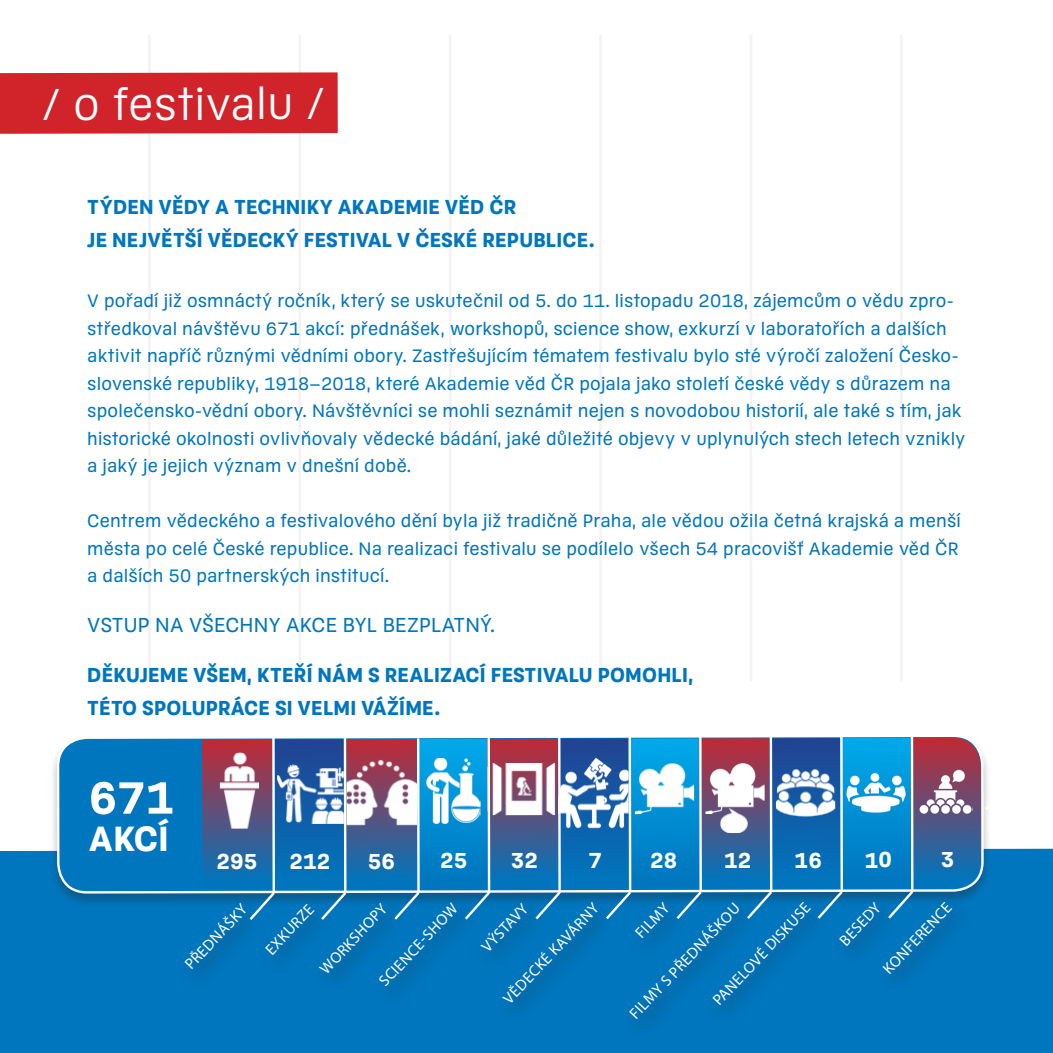
<style>
.page{position:relative;width:1053px;height:1053px;background:#fff}
.page>*{position:absolute;margin:0;border:0;box-sizing:border-box;transform-origin:0 0}
.t1{font:700 50px "Gedau Gothic";color:#fff}
.t2{font:49.5px "Gedau Gothic";letter-spacing:.005em;color:#fff}
.t3{font:700 39px "Gedau Gothic";color:#fff}
.t4{font:700 24px "Gedau Gothic";letter-spacing:.005em;color:#fff}
.t5{font:700 22.5px/32.5px "Gedau Gothic";letter-spacing:.01em;color:#0076be}
.t6{font:22.5px "Gedau Gothic";letter-spacing:.01em;color:#0076be}
.t7{font:20px/27.5px "Gedau Gothic";letter-spacing:.01em;color:#0076be}
.t8{font:15.5px "Myriad Pro";color:#fff}
</style>
<div class="page">
<div style="left:0;top:850px;width:1052px;height:202px;background:#0076be"></div>
<hr style="left:148px;top:34px;width:3px;height:647px;background:#d1d2d4">
<hr style="left:298px;top:34px;width:3px;height:647px;background:#d1d2d4">
<hr style="left:448px;top:34px;width:3px;height:647px;background:#d1d2d4">
<hr style="left:599px;top:34px;width:3px;height:647px;background:#d1d2d4">
<hr style="left:749px;top:34px;width:3px;height:647px;background:#d1d2d4">
<hr style="left:899px;top:34px;width:3px;height:647px;background:#d1d2d4">
<svg style="left:56px;top:737px;width:928px;height:315px;background:#0879be"></svg>
<div style="left:202px;top:739px;width:70px;height:150px;background:linear-gradient(to bottom,#c12934,#0078c2)"></div>
<svg style="left:275px;top:739px;width:69px;height:150px;background:#0d61ac"></svg>
<svg style="left:346px;top:739px;width:71px;height:150px;background:#3c5e93"></svg>
<svg style="left:419px;top:738px;width:68px;height:151px;background:#038bcf"></svg>
<svg style="left:490px;top:738px;width:68px;height:151px;background:#49588a"></svg>
<svg style="left:560px;top:738px;width:68px;height:151px;background:#0d66af"></svg>
<div style="left:628px;top:738px;width:71px;height:150px;background:linear-gradient(to bottom,#02aaeb,#0074bc)"></div>
<svg style="left:701px;top:738px;width:68px;height:150px;background:#515988"></svg>
<div style="left:769px;top:738px;width:71px;height:150px;background:linear-gradient(to bottom,#234492,#0078bf)"></div>
<svg style="left:842px;top:738px;width:43px;height:150px;background:#0586cb"></svg>
<img style="left:220px;top:752px;width:39px;height:76px">
<img style="left:277px;top:764px;width:67px;height:60px">
<img style="left:346px;top:753px;width:71px;height:78px">
<img style="left:426px;top:757px;width:54px;height:66px">
<img style="left:490px;top:762px;width:68px;height:53px">
<img style="left:560px;top:755px;width:68px;height:86px">
<img style="left:634px;top:763px;width:60px;height:51px">
<img style="left:705px;top:763px;width:59px;height:51px">
<img style="left:775px;top:763px;width:60px;height:59px">
<img style="left:842px;top:749px;width:43px;height:86px">
<div style="left:178px;top:897px;width:88px;height:92px;background:#231f20;opacity:.45"></div>
<div style="left:258px;top:897px;width:76px;height:78px;background:#0074bb"></div>
<div style="left:313px;top:896px;width:93px;height:98px;background:#231f20;opacity:.45"></div>
<div style="left:373px;top:896px;width:104px;height:111px;background:#231f20;opacity:.45"></div>
<div style="left:474px;top:896px;width:73px;height:75px;background:#0075bd"></div>
<div style="left:496px;top:896px;width:120px;height:126px;background:#231f20;opacity:.45"></div>
<div style="left:622px;top:896px;width:137px;height:144px;background:#231f20;opacity:.45"></div>
<div style="left:706px;top:895px;width:124px;height:131px;background:#231f20;opacity:.45"></div>
<div style="left:832px;top:895px;width:67px;height:70px;background:#231f20;opacity:.45"></div>
<div style="left:876px;top:895px;width:95px;height:99px;background:#231f20;opacity:.45"></div>
<hr style="left:272px;top:736px;width:3px;height:157px;background:#fff">
<svg style="left:247px;top:889px;width:30px;height:33px"></svg>
<hr style="left:344px;top:736px;width:2px;height:156px;background:#fff">
<svg style="left:318px;top:889px;width:30px;height:33px"></svg>
<hr style="left:417px;top:738px;width:2px;height:154px;background:#fff">
<svg style="left:392px;top:889px;width:30px;height:33px"></svg>
<hr style="left:487px;top:735px;width:3px;height:157px;background:#fff">
<svg style="left:462px;top:889px;width:30px;height:33px"></svg>
<hr style="left:558px;top:736px;width:2px;height:156px;background:#fff">
<svg style="left:533px;top:889px;width:30px;height:32px"></svg>
<hr style="left:628px;top:736px;width:3px;height:156px;background:#fff">
<svg style="left:603px;top:888px;width:30px;height:33px"></svg>
<hr style="left:699px;top:735px;width:2px;height:157px;background:#fff">
<svg style="left:674px;top:888px;width:30px;height:33px"></svg>
<hr style="left:769px;top:736px;width:3px;height:156px;background:#fff">
<svg style="left:744px;top:888px;width:30px;height:33px"></svg>
<hr style="left:840px;top:735px;width:2px;height:156px;background:#fff">
<svg style="left:815px;top:888px;width:30px;height:33px"></svg>
<img style="left:720px;top:805px;width:34px;height:28px">
<svg style="left:885px;top:620px;width:167px;height:301px"></svg>
<svg style="left:0;top:42px;width:338px;height:122px"></svg>
<h2 class="t2" style="left:42px;top:78px;width:284px">/ o festivalu /</h2>
<p class="t5" style="left:87px;top:191px;width:509px">TÝDEN VĚDY A TECHNIKY AKADEMIE VĚD ČR<br>JE NEJVĚTŠÍ VĚDECKÝ FESTIVAL V ČESKÉ REPUBLICE.</p>
<p class="t7" style="left:87px;top:287px;width:879px">V pořadí již osmnáctý ročník, který se uskutečnil od 5. do 11. listopadu 2018, zájemcům o vědu zpro&shy;středkoval návštěvu 671 akcí: přednášek, workshopů, science show, exkurzí v laboratořích a dalších aktivit napříč různými vědními obory. Zastřešujícím tématem festivalu bylo sté výročí založení Česko&shy;slovenské republiky, 1918–2018, které Akademie věd ČR pojala jako století české vědy s důrazem na společensko-vědní obory. Návštěvníci se mohli seznámit nejen s novodobou historií, ale také s tím, jak historické okolnosti ovlivňovaly vědecké bádání, jaké důležité objevy v uplynulých stech letech vznikly a jaký je jejich význam v dnešní době.</p>
<p class="t7" style="left:87px;top:507px;width:875px">Centrem vědeckého a festivalového dění byla již tradičně Praha, ale vědou ožila četná krajská a menší města po celé České republice. Na realizaci festivalu se podílelo všech 54 pracovišť Akademie věd ČR a dalších 50 partnerských institucí.</p>
<p class="t6" style="left:87px;top:613px;width:409px">VSTUP NA VŠECHNY AKCE BYL BEZPLATNÝ.</p>
<p class="t5" style="left:87px;top:658px;width:607px">DĚKUJEME VŠEM, KTEŘÍ NÁM S REALIZACÍ FESTIVALU POMOHLI,<br>TÉTO SPOLUPRÁCE SI VELMI VÁŽÍME.</p>
<h1 class="t1" style="left:89px;top:769px;width:87px">671</h1>
<h3 class="t3" style="left:89px;top:815px;width:81px">AKCÍ</h3>
<p class="t4" style="left:216px;top:847px;width:42px">295</p>
<p class="t4" style="left:289px;top:847px;width:42px">212</p>
<p class="t4" style="left:368px;top:847px;width:29px">56</p>
<p class="t4" style="left:440px;top:847px;width:29px">25</p>
<p class="t4" style="left:510px;top:846px;width:29px">32</p>
<p class="t4" style="left:588px;top:846px;width:15px">7</p>
<p class="t4" style="left:650px;top:846px;width:29px">28</p>
<p class="t4" style="left:724px;top:846px;width:29px">12</p>
<p class="t4" style="left:794px;top:846px;width:29px">16</p>
<p class="t4" style="left:864px;top:846px;width:29px">10</p>
<p class="t4" style="left:940px;top:845px;width:15px">3</p>
<p class="t8" style="left:181px;top:960px;width:84px;rotate:-47deg">PŘEDNÁŠKY</p>
<p class="t8" style="left:261px;top:945px;width:64px;rotate:-47deg">EXKURZE</p>
<p class="t8" style="left:316px;top:965px;width:91px;rotate:-47deg">WORKSHOPY</p>
<p class="t8" style="left:708px;top:996px;width:136px;rotate:-47deg">PANELOVÉ DISKUSE</p>
<p class="t8" style="left:835px;top:936px;width:54px;rotate:-47deg">BESEDY</p>
<p class="t8" style="left:878px;top:965px;width:93px;rotate:-47deg">KONFERENCE</p>
<p class="t8" style="left:499px;top:994px;width:132px;rotate:-47deg">VĚDECKÉ KAVÁRNY</p>
<p class="t8" style="left:631px;top:929px;width:43px;rotate:-47deg">FILMY</p>
<p class="t8" style="left:375px;top:977px;width:108px;rotate:-47deg">SCIENCE-SHOW</p>
<p class="t8" style="left:477px;top:943px;width:61px;rotate:-47deg">VÝSTAVY</p>
<p class="t8" style="left:625px;top:1010px;width:154px;rotate:-47deg">FILMY S PŘEDNÁŠKOU</p>
</div>
